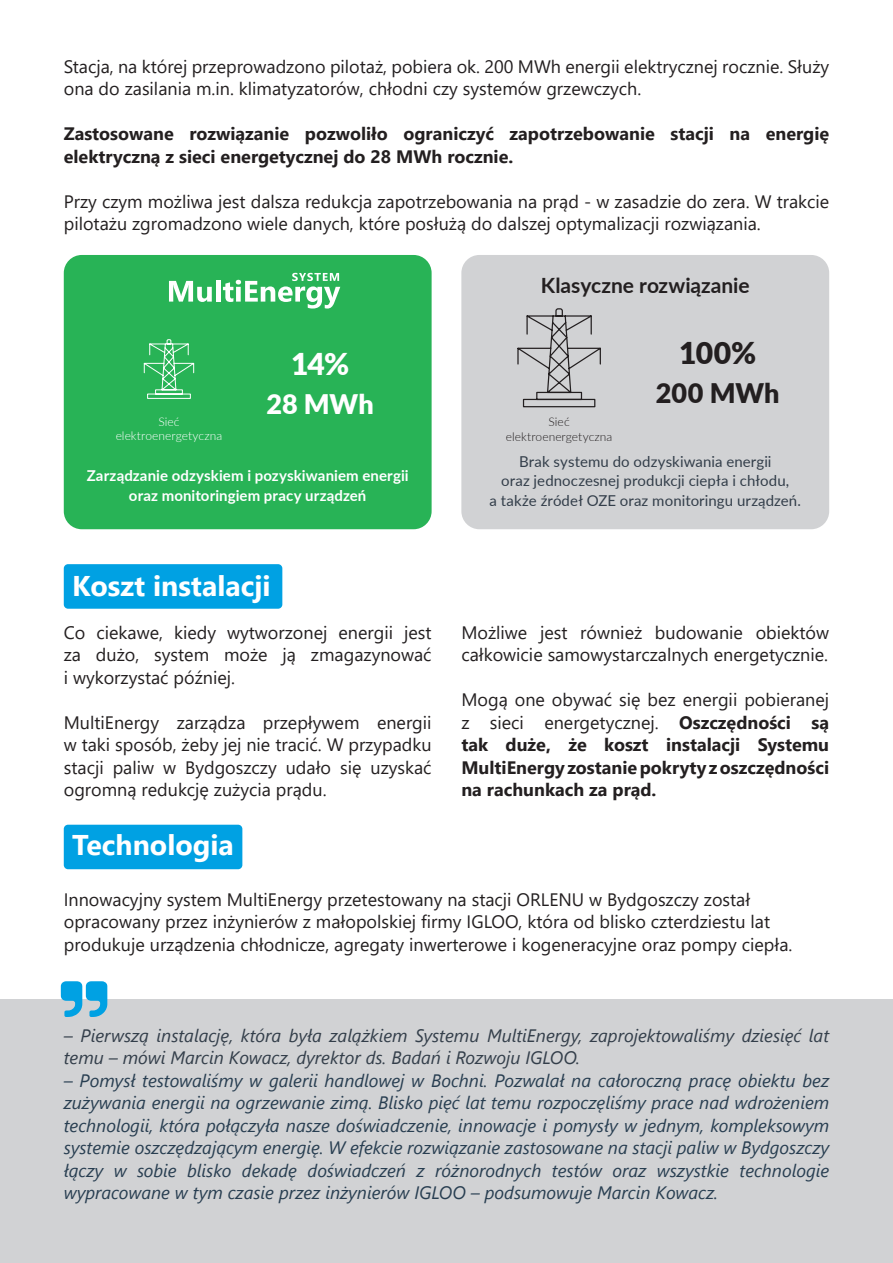
<style>
.page{position:relative;width:893px;height:1263px;background:#fff}
.page>*{position:absolute;margin:0;border:0;box-sizing:border-box;transform-origin:0 0}
.t1{font:900 30px "Lato";color:#231f20}
.t2{font:900 30px "Lato";color:#fff}
.t3{font:700 28.5px "Segoe UI";color:#fff}
.t4{font:900 27px "Lato";color:#231f20}
.t5{font:900 27px "Lato";color:#fff}
.t6{font:700 21px "Lato";letter-spacing:-.005em;color:#231f20}
.t7{font:18px/22.5px "Segoe UI";color:#231f20}
.t8{font:italic 18px/22.5px "Segoe UI";color:#283e51;text-align:justify}
.t9{font:700 18px/22.5px "Segoe UI";color:#231f20}
.t10{font:italic 18px/22.5px "Segoe UI";color:#333e4a}
.t11{font:15px/19.5px "Lato";letter-spacing:.005em;color:#333e4a;text-align:center}
.t12{font:700 15px/19.5px "Lato";letter-spacing:.01em;color:#fff;text-align:center}
.t13{font:300 12px/14.4px "Lato";letter-spacing:.005em;color:#fff;text-align:center}
.t14{font:300 12px/14.4px "Lato";letter-spacing:.005em;color:#231f20;text-align:center}
.s1{font-weight:400}
</style>
<div class="page">
<div style="left:64px;top:825px;width:178px;height:44px;background:#00a1e3;border-radius:4px"></div>
<div style="left:64px;top:564px;width:218px;height:45px;background:#00a1e3;border-radius:4px"></div>
<div style="left:64px;top:255px;width:368px;height:274px;background:#28b356;border-radius:18px"></div>
<div style="left:461px;top:255px;width:368px;height:274px;background:#d1d2d4;border-radius:18px"></div>
<svg style="left:143px;top:339px;width:52px;height:60px"></svg>
<svg style="left:517px;top:308px;width:84px;height:100px"></svg>
<svg style="left:169px;top:281px;width:43px;height:21px"></svg>
<hr style="left:216px;top:280px;width:4px;height:22px;background:#fff">
<svg style="left:223px;top:273px;width:117px;height:36px"></svg>
<div style="left:0;top:999px;width:893px;height:264px;background:#d1d2d4"></div>
<svg style="left:61px;top:981px;width:46px;height:36px"></svg>
<p class="t7" style="left:64px;top:53px;width:767px">Stacja, na której przeprowadzono pilotaż, pobiera ok. 200 MWh energii elektrycznej rocznie. Służy ona do zasilania m.in. klimatyzatorów, chłodni czy systemów grzewczych.</p>
<p class="t9" style="left:64px;top:121px;width:767px">Zastosowane rozwiązanie pozwoliło ograniczyć zapotrzebowanie stacji na energię elektryczną z sieci energetycznej do 28 MWh rocznie.</p>
<p class="t7" style="left:64px;top:188px;width:767px">Przy czym możliwa jest dalsza redukcja zapotrzebowania na prąd - w zasadzie do zera. W trakcie pilotażu zgromadzono wiele danych, które posłużą do dalszej optymalizacji rozwiązania.</p>
<p class="t2" style="left:291px;top:341px;width:60px">14%</p>
<p class="t5" style="left:266px;top:384px;width:109px">28 MWh</p>
<p class="t6" style="left:541px;top:270px;width:210px">Klasyczne rozwiązanie</p>
<p class="t1" style="left:679px;top:330px;width:79px">100%</p>
<p class="t4" style="left:656px;top:372px;width:125px">200 MWh</p>
<p class="t13" style="left:116px;top:414px;width:108px">Sieć elektroenergetyczna</p>
<p class="t14" style="left:506px;top:414px;width:108px">Sieć elektroenergetyczna</p>
<p class="t12" style="left:87px;top:465px;width:323px">Zarządzanie odzyskiem i pozyskiwaniem energii oraz monitoringiem pracy urządzeń</p>
<p class="t3" style="left:72px;top:559px;width:200px">Koszt instalacji</p>
<p class="t7" style="left:64px;top:619px;width:369px;text-align:justify">Co ciekawe, kiedy wytworzonej energii jest za dużo, system może ją zmagazynować i wykorzystać później.</p>
<p class="t7" style="left:64px;top:709px;width:369px;text-align:justify">MultiEnergy zarządza przepływem energii w taki sposób, żeby jej nie tracić. W przypadku stacji paliw w Bydgoszczy udało się uzyskać ogromną redukcję zużycia prądu.</p>
<p class="t3" style="left:72px;top:818px;width:163px">Technologia</p>
<p class="t11" style="left:490px;top:451px;width:313px">Brak systemu do odzyskiwania energii<br>oraz jednoczesnej produkcji ciepła i chłodu,<br>a także źródeł OZE oraz monitoringu urządzeń.</p>
<p class="t7" style="left:461px;top:619px;width:369px">Możliwe jest również budowanie obiektów całkowicie samowystarczalnych energetycznie.</p>
<p class="t9" style="left:461px;top:687px;width:369px;text-align:justify"><span class="s1">Mogą one obywać się bez energii pobieranej z sieci energetycznej.</span> Oszczędności są tak duże, że koszt instalacji Systemu MultiEnergy zostaniepokryty z oszczędności na rachunkach za prąd.</p>
<p class="t7" style="left:64px;top:886px;width:730px">Innowacyjny system MultiEnergy przetestowany na stacji ORLENU w Bydgoszczy został opracowany przez inżynierów z małopolskiej firmy IGLOO, która od blisko czterdziestu lat produkuje urządzenia chłodnicze, agregaty inwerterowe i kogeneracyjne oraz pompy ciepła.</p>
<p class="t10" style="left:64px;top:1021px;width:767px">– Pierwszą instalację, która była zalążkiem Systemu MultiEnergy, zaprojektowaliśmy dziesięć lat temu – mówi Marcin Kowacz, dyrektor ds. Badań i Rozwoju IGLOO.</p>
<p class="t8" style="left:64px;top:1066px;width:767px">– Pomysł testowaliśmy w galerii handlowej w Bochni. Pozwalał na całoroczną pracę obiektu bez zużywania energii na ogrzewanie zimą. Blisko pięć lat temu rozpoczęliśmy prace nad wdrożeniem technologii, która połączyła nasze doświadczenie, innowacje i pomysły w jednym, kompleksowym systemie oszczędzającym energię. W efekcie rozwiązanie zastosowane na stacji paliw w Bydgoszczy łączy w sobie blisko dekadę doświadczeń z różnorodnych testów oraz wszystkie technologie wypracowane w tym czasie przez inżynierów IGLOO – podsumowuje Marcin Kowacz.</p>
</div>
